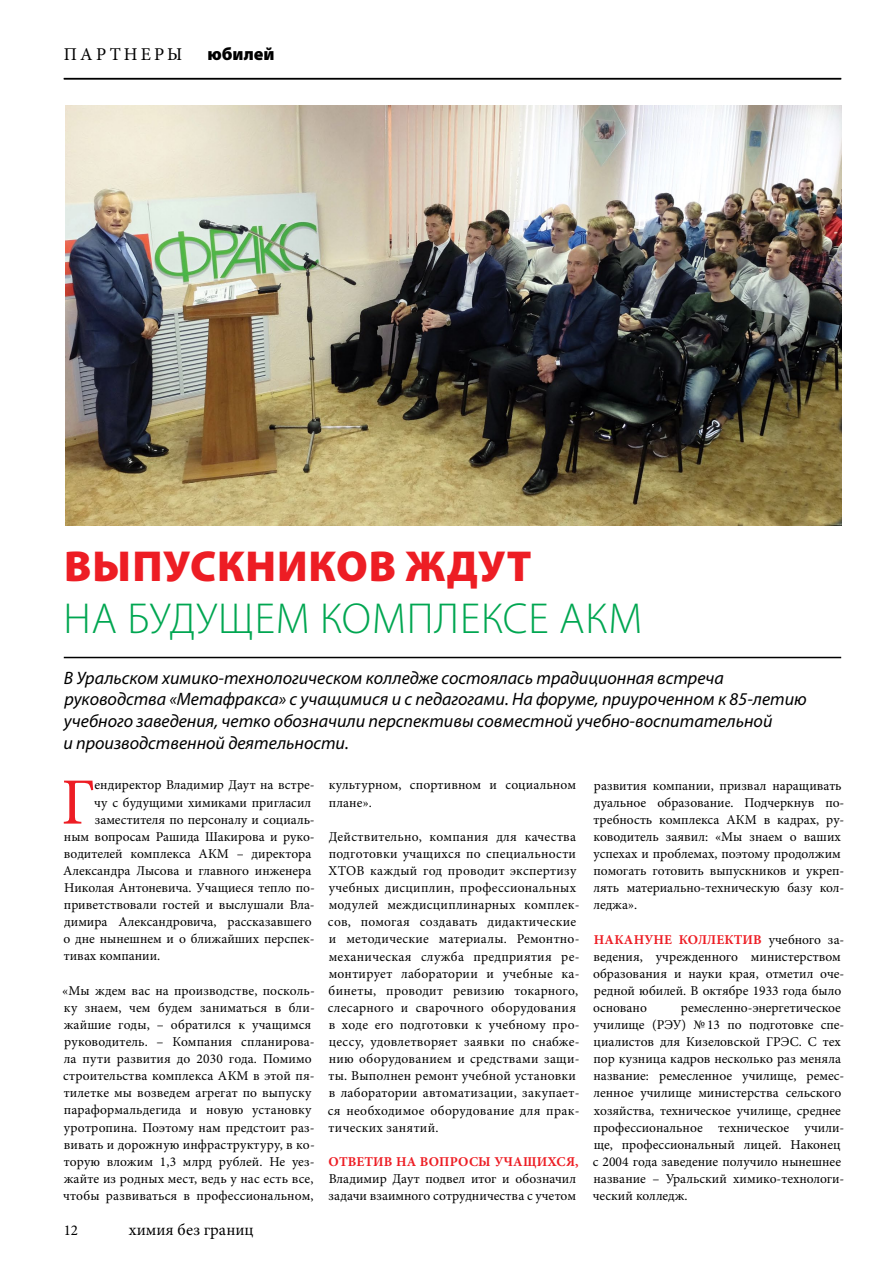
<style>
.page{position:relative;width:893px;height:1263px;background:#fff}
.page>*{position:absolute;margin:0;border:0;box-sizing:border-box;transform-origin:0 0}
.t1{font:66.15px "Minion Pro";color:#ed1d24}
.t2{font:300 43.5px "Myriad Pro";letter-spacing:.02em;color:#00a651}
.t3{font:900 43.5px "Myriad Pro";letter-spacing:.02em;color:#ed1d24}
.t4{font:italic 18px/21.6px "Myriad Pro";color:#000}
.t5{font:18px "Minion Pro";letter-spacing:.17em;color:#000}
.t6{font:900 18px "Myriad Pro";color:#000}
.t7{font:16.5px "Minion Pro";color:#000}
.t8{font:15px "Minion Pro";color:#000}
.t9{font:13.5px/17.1px "Minion Pro";letter-spacing:.01em;color:#000}
.t10{font:700 13.5px "Minion Pro";letter-spacing:.01em;color:#ed1d24}
.s1{font-weight:700;color:#ed1d24}
</style>
<div class="page">
<img style="left:66px;top:105px;width:776px;height:421px">
<hr style="left:64px;top:78px;width:777px;height:1px;background:#000">
<hr style="left:64px;top:657px;width:777px;height:1px;background:#000">
<h3 class="t5" style="left:64px;top:42px;width:120px">ПАРТНЕРЫ</h3>
<h3 class="t6" style="left:207px;top:42px;width:69px">юбилей</h3>
<h2 class="t3" style="left:64px;top:537px;width:469px">ВЫПУСКНИКОВ ЖДУТ</h2>
<h2 class="t2" style="left:63px;top:593px;width:575px">НА БУДУЩЕМ КОМПЛЕКСЕ АКМ</h2>
<p class="t4" style="left:63px;top:667px;width:745px">В Уральском химико-технологическом колледже состоялась традиционная встреча руководства «Метафракса» с учащимися и с педагогами. На форуме, приуроченном к 85‑летию учебного заведения, четко обозначили перспективы совместной учебно-воспитательной<br>и производственной деятельности.</p>
<h1 class="t1" style="left:61px;top:758px;width:35px">Г</h1>
<p class="t9" style="left:94px;top:777px;width:222px">ендиректор Владимир Даут на встре‑</p>
<p class="t9" style="left:329px;top:777px;width:249px">культурном, спортивном и социальном плане».</p>
<p class="t9" style="left:328px;top:828px;width:253px">Действительно, компания для качества подготовки учащихся по специальности ХТОВ каждый год проводит экспертизу учебных дисциплин, профессиональных модулей междисциплинарных комплек‑ сов, помогая создавать дидактические и методические материалы. Ремонтно&shy;механическая служба предприятия ре‑ монтирует лаборатории и учебные ка‑ бинеты, проводит ревизию токарного, слесарного и сварочного оборудования в ходе его подготовки к учебному про‑ цессу, удовлетворяет заявки по снабже‑ нию оборудованием и средствами защи‑ ты. Выполнен ремонт учебной установки в лаборатории автоматизации, закупает‑ ся необходимое оборудование для прак‑ тических занятий.</p>
<p class="t10" style="left:328px;top:1152px;width:252px">Ответив на вопросы учащихся,</p>
<p class="t9" style="left:329px;top:1170px;width:249px">Владимир Даут подвел итог и обозначил задачи взаимного сотрудничества с учетом</p>
<p class="t9" style="left:593px;top:777px;width:252px">развития компании, призвал наращивать дуальное образование. Подчеркнув по‑ требность комплекса АКМ в кадрах, ру‑ ководитель заявил: «Мы знаем о ваших успехах и проблемах, поэтому продолжим помогать готовить выпускников и укреп&shy;лять материально-техническую базу кол‑ леджа».</p>
<p class="t9" style="left:593px;top:931px;width:253px"><span class="s1">Накануне коллектив</span> учебного за‑ ведения, учрежденного министерством образования и науки края, отметил оче‑ редной юбилей. В октябре 1933 года было основано</p>
<p class="t9" style="left:94px;top:794px;width:218px">чу с будущими химиками пригласил</p>
<p class="t9" style="left:95px;top:811px;width:221px">заместителя по персоналу и социаль‑</p>
<p class="t9" style="left:64px;top:828px;width:252px">ным вопросам Рашида Шакирова и руко‑</p>
<p class="t9" style="left:64px;top:845px;width:249px">водителей комплекса АКМ – директора</p>
<p class="t9" style="left:63px;top:862px;width:250px">Александра Лысова и главного инженера</p>
<p class="t9" style="left:64px;top:879px;width:252px">Николая Антоневича. Учащиеся тепло по‑</p>
<p class="t9" style="left:64px;top:896px;width:252px">приветствовали гостей и выслушали Вла‑</p>
<p class="t9" style="left:64px;top:913px;width:249px">димира Александровича, рассказавшего</p>
<p class="t9" style="left:63px;top:930px;width:253px">о дне нынешнем и о ближайших перспек‑</p>
<p class="t9" style="left:64px;top:948px;width:98px">тивах компании.</p>
<p class="t9" style="left:62px;top:982px;width:254px">«Мы ждем вас на производстве, посколь‑ ку знаем, чем будем заниматься в бли‑ жайшие годы, – обратился к учащимся руководитель. – Компания спланирова‑ ла пути развития до 2030 года. Помимо строительства комплекса АКМ в этой пя‑ тилетке мы возведем агрегат по выпуску параформальдегида и новую установку уротропина. Поэтому нам предстоит раз‑ вивать и дорожную инфраструктуру, в ко‑ торую вложим 1,3 млрд рублей. Не уез‑ жайте из родных мест, ведь у нас есть все, чтобы развиваться в профессиональном,</p>
<p class="t9" style="left:593px;top:999px;width:253px;text-indent:88px">ремесленно-энергетическое училище (РЭУ) №13 по подготовке спе‑ циалистов для Кизеловской ГРЭС. С тех пор кузница кадров несколько раз меняла название: ремесленное училище, ремес‑ ленное училище министерства сельского хозяйства, техническое училище, среднее профессиональное техническое учили‑ ще, профессиональный лицей. Наконец с 2004 года заведение получило нынешнее название – Уральский химико-технологи‑ ческий колледж.</p>
<p class="t8" style="left:64px;top:1220px;width:16px">12</p>
<p class="t7" style="left:129px;top:1219px;width:126px">химия без границ</p>
</div>
